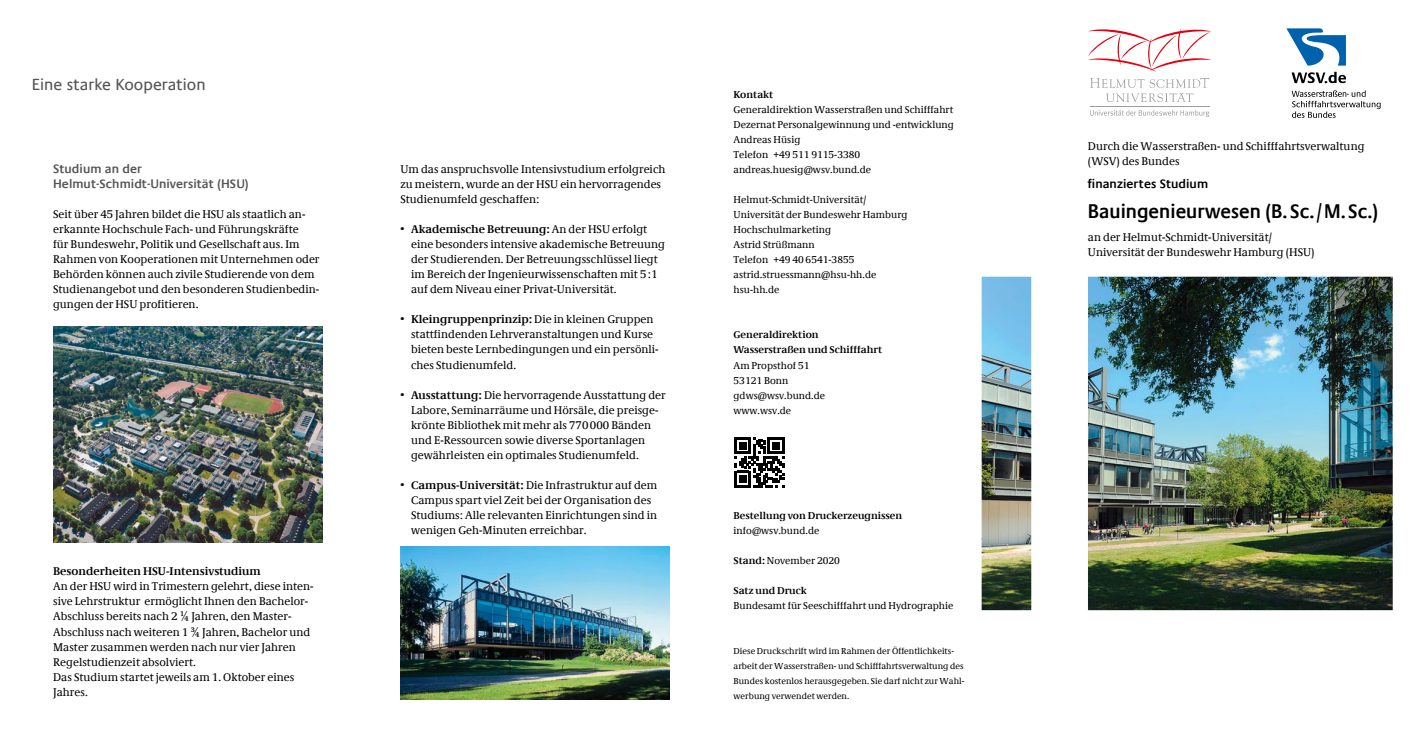
<style>
.page{position:relative;width:1414px;height:745px;background:#fff}
.page>*{position:absolute;margin:0;border:0;box-sizing:border-box;transform-origin:0 0}
.Headline_Titel_Flyer{font:600 20px "Praxis Com";color:#000;scale:.95 1}
.Headline_Innenseiten{font:16.25px "Praxis Com";letter-spacing:.005em;color:#565656}
.Zwischenüberschrift{font:600 12.5px/15px "Praxis Com";letter-spacing:.005em;color:#565656}
.Zwischenüberschrift-2{font:600 12.5px "Praxis Com";letter-spacing:.005em;color:#000}
.Fließtext{font:11.25px/15px "Demos Com";letter-spacing:.005em;color:#000}
.Fließtext-2{font:700 11.25px "Demos Com";letter-spacing:.005em;color:#000}
.Marginalspalten__Tex{font:10px/15px "Demos Com";letter-spacing:.005em;color:#000}
.Marginalspalten__Übe{font:700 10px "Demos Com";letter-spacing:.005em;color:#000}
.Marginalspalten__Hin{font:8.75px/15px "Demos Com";letter-spacing:.005em;color:#000}
.s1{font-weight:700}
</style>
<div class="page">
<img style="left:981px;top:276px;width:412px;height:333px">
<svg style="left:1291px;top:90px;width:89px;height:28px"></svg>
<svg style="left:1286px;top:28px;width:60px;height:38px"></svg>
<svg style="left:1291px;top:72px;width:55px;height:11px"></svg>
<svg style="left:1090px;top:110px;width:119px;height:7px"></svg>
<svg style="left:1090px;top:78px;width:119px;height:24px"></svg>
<hr style="left:1090px;top:106px;width:119px;height:1px;background:#9b9d9d">
<svg style="left:1088px;top:28px;width:123px;height:44px"></svg>
<img style="left:400px;top:546px;width:270px;height:153px">
<img style="left:53px;top:326px;width:269px;height:216px">
<svg style="left:734px;top:437px;width:50px;height:50px"></svg>
<p class="Headline_Innenseiten" style="left:32px;top:75px;width:175px">Eine starke Kooperation</p>
<p class="Zwischenüberschrift" style="left:53px;top:161px;width:197px">Studium an der<br>Helmut-Schmidt-Universität (HSU)</p>
<p class="Fließtext" style="left:53px;top:207px;width:268px">Seit über 45 Jahren bildet die HSU als staatlich an-- erkannte Hochschule Fach- und Führungskräfte<br>für Bundeswehr, Politik und Gesellschaft aus. Im Rahmen von Kooperationen mit Unternehmen oder Behörden können auch zivile Studierende von dem Studienangebot und den besonderen Studienbedin&shy;gungen der HSU profitieren.</p>
<p class="Fließtext-2" style="left:53px;top:564px;width:209px">Besonderheiten HSU-Intensivstudium</p>
<p class="Fließtext" style="left:53px;top:579px;width:262px">An der HSU wird in Trimestern gelehrt, diese inten&shy;sive Lehrstruktur ermöglicht Ihnen den Bachelor-Abschluss bereits nach 2 ¼ Jahren, den Master-Abschluss nach weiteren 1 ¾ Jahren, Bachelor und Master zusammen werden nach nur vier Jahren Regelstudienzeit absolviert.</p>
<p class="Fließtext" style="left:53px;top:669px;width:243px">Das Studium startet jeweils am 1. Oktober eines<br>Jahres.</p>
<p class="Fließtext" style="left:400px;top:162px;width:267px">Um das anspruchsvolle Intensivstudium erfolgreich zu meistern, wurde an der HSU ein hervorragendes<br>Studienumfeld geschaffen:</p>
<p class="Fließtext" style="left:411px;top:222px;width:255px;text-indent:-11px">• <span class="s1">Akademische Betreuung:</span> An der HSU erfolgt eine besonders intensive akademische Betreuung der Studierenden. Der Betreuungsschlüssel liegt im Bereich der Ingenieurwissenschaften mit 5:1 auf dem Niveau einer Privat-Universität.</p>
<p class="Fließtext" style="left:411px;top:312px;width:249px;text-indent:-11px">• <span class="s1">Kleingruppenprinzip:</span> Die in kleinen Gruppen stattfindenden Lehrveranstaltungen und Kurse bieten beste Lernbedingungen und ein persönli&shy;ches Studienumfeld.</p>
<p class="Fließtext" style="left:411px;top:387px;width:256px;text-indent:-11px">• <span class="s1">Ausstattung:</span> Die hervorragende Ausstattung der Labore, Seminarräume und Hörsäle, die preisge&shy;krönte Bibliothek mit mehr als 770000 Bänden und E-Ressourcen sowie diverse Sportanlagen gewährleisten ein optimales Studienumfeld.</p>
<p class="Fließtext" style="left:411px;top:477px;width:248px;text-indent:-11px">• <span class="s1">Campus-Universität:</span> Die Infrastruktur auf dem Campus spart viel Zeit bei der Organisation des Studiums: Alle relevanten Einrichtungen sind in wenigen Geh-Minuten erreichbar.</p>
<p class="Marginalspalten__Übe" style="left:733px;top:88px;width:41px">Kontakt</p>
<p class="Marginalspalten__Tex" style="left:733px;top:102px;width:221px">Generaldirektion Wasserstraßen und Schifffahrt</p>
<p class="Marginalspalten__Tex" style="left:733px;top:117px;width:222px">Dezernat Personalgewinnung und -entwicklung</p>
<p class="Marginalspalten__Tex" style="left:733px;top:132px;width:68px">Andreas Hüsig</p>
<p class="Marginalspalten__Tex" style="left:733px;top:147px;width:128px">Telefon +49 511 9115-3380</p>
<p class="Marginalspalten__Tex" style="left:733px;top:162px;width:139px">andreas.huesig@wsv.bund.de</p>
<p class="Marginalspalten__Tex" style="left:733px;top:192px;width:175px">Helmut-Schmidt-Universität/<br>Universität der Bundeswehr Hamburg</p>
<p class="Marginalspalten__Tex" style="left:733px;top:222px;width:99px">Hochschulmarketing</p>
<p class="Marginalspalten__Tex" style="left:733px;top:237px;width:83px">Astrid Strüßmann</p>
<p class="Marginalspalten__Tex" style="left:733px;top:252px;width:122px">Telefon +49 40 6541-3855</p>
<p class="Marginalspalten__Tex" style="left:733px;top:267px;width:144px">astrid.struessmann@hsu-hh.de</p>
<p class="Marginalspalten__Tex" style="left:733px;top:282px;width:47px">hsu-hh.de</p>
<p class="Marginalspalten__Übe" style="left:733px;top:329px;width:87px">Generaldirektion</p>
<p class="Marginalspalten__Übe" style="left:733px;top:344px;width:150px">Wasserstraßen und Schifffahrt</p>
<p class="Marginalspalten__Tex" style="left:733px;top:357px;width:77px">Am Propsthof 51</p>
<p class="Marginalspalten__Tex" style="left:733px;top:372px;width:56px">53121 Bonn</p>
<p class="Marginalspalten__Tex" style="left:733px;top:387px;width:93px">gdws@wsv.bund.de</p>
<p class="Marginalspalten__Tex" style="left:733px;top:402px;width:59px">www.wsv.de</p>
<p class="Marginalspalten__Übe" style="left:733px;top:509px;width:170px">Bestellung von Druckerzeugnissen</p>
<p class="Marginalspalten__Tex" style="left:733px;top:523px;width:87px">info@wsv.bund.de</p>
<p class="Marginalspalten__Tex" style="left:733px;top:553px;width:108px"><span class="s1">Stand:</span> November 2020</p>
<p class="Marginalspalten__Übe" style="left:733px;top:584px;width:75px">Satz und Druck</p>
<p class="Marginalspalten__Tex" style="left:733px;top:598px;width:221px">Bundesamt für Seeschifffahrt und Hydrographie</p>
<p class="Marginalspalten__Hin" style="left:733px;top:643px;width:232px">Diese Druckschrift wird im Rahmen der Öffentlichkeits&shy;arbeit der Wasserstraßen- und Schifffahrtsverwaltung des Bundes kostenlos herausgegeben. Sie darf nicht zur Wahl&shy;werbung verwendet werden.</p>
<p class="Fließtext" style="left:1088px;top:139px;width:278px">Durch die Wasserstraßen- und Schifffahrtsverwaltung (WSV) des Bundes</p>
<p class="Zwischenüberschrift-2" style="left:1088px;top:176px;width:122px">finanziertes Studium</p>
<p class="Headline_Titel_Flyer" style="left:1088px;top:199px;width:307px">Bauingenieurwesen (B.Sc./M.Sc.)</p>
<p class="Fließtext" style="left:1088px;top:229px;width:228px">an der Helmut-Schmidt-Universität/<br>Universität der Bundeswehr Hamburg (HSU)</p>
</div>
